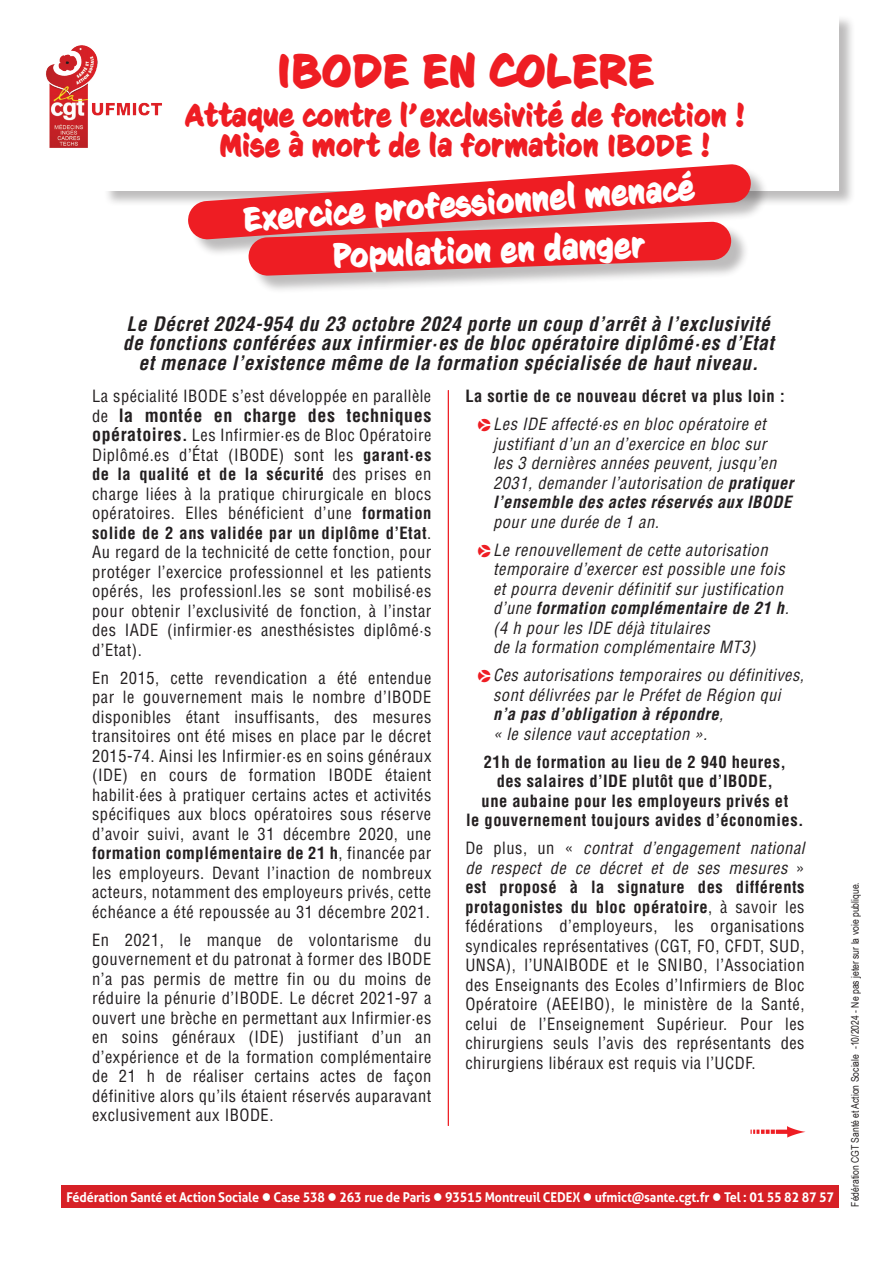
<style>
.page{position:relative;width:893px;height:1263px;background:#fff}
.page>*{position:absolute;margin:0;border:0;box-sizing:border-box;transform-origin:0 0}
.t1{font:700 46.5px "CC Sign Language";color:#ee1d23}
.t2{font:700 33px "CC Sign Language";color:#fff}
.t3{font:700 30px/30px "CC Sign Language";color:#ee1d23;text-align:center}
.txt_courant{font:italic 700 condensed 19.5px/19.5px "Helvetica LT Std";letter-spacing:.03em;color:#231f20;text-align:center}
.txt_courant-2{font:700 condensed 18px "Helvetica LT Std";letter-spacing:.03em;color:#231f20}
.txt_courant-3{font:condensed 16.5px/19.5px "Helvetica LT Std";letter-spacing:.03em;color:#231f20;text-align:justify}
.txt_courant-4{font:italic condensed 16.5px/19.5px "Helvetica LT Std";letter-spacing:.03em;color:#231f20}
.txt_courant-5{font:700 condensed 16.5px/19.5px "Helvetica LT Std";letter-spacing:.03em;color:#231f20;text-align:center}
.txt_courant-6{font:700 13.5px "Aller";letter-spacing:-.01em;color:#fff;scale:.93 1}
.t4{font:10.5px "Arial Narrow";color:#231f20}
.s1{font-weight:400;font-size:16.5px}
.s2{font-weight:700;font-size:18px}
.s3{font-weight:700}
.s4{font-family:"Pointers";font-style:normal;font-stretch:normal;color:#ee1d23}
.s5{font-style:italic}
</style>
<div class="page">
<hr style="left:448px;top:390px;width:1px;height:736px;background:#ee1d23">
<div style="left:104px;top:15px;width:751px;height:193px;background:#231f20;opacity:.3"></div>
<div style="left:104px;top:14px;width:735px;height:177px;background:#fff"></div>
<img style="left:46px;top:45px;width:116px;height:103px">
<svg style="left:750px;top:1126px;width:55px;height:11px"></svg>
<div style="left:62px;top:1185px;width:777px;height:23px;background:#d72026"></div>
<div style="left:191px;top:167px;width:578px;height:91px;background:#231f20;opacity:.3"></div>
<div style="left:251px;top:224px;width:499px;height:70px;background:#231f20;opacity:.3"></div>
<svg style="left:187px;top:164px;width:564px;height:112px"></svg>
<p class="t1" style="left:277px;top:44px;width:379px">IBODE EN COLERE</p>
<p class="t3" style="left:185px;top:100px;width:562px">Attaque contre l’exclusivité de fonction !<br>Mise à mort de la formation IBODE !</p>
<p class="t2" style="left:241px;top:200px;width:455px;rotate:-4deg">Exercice professionnel menacé</p>
<p class="t2" style="left:332px;top:237px;width:315px;rotate:-2deg">Population en danger</p>
<p class="txt_courant" style="left:123px;top:314px;width:653px">Le Décret 2024-954 du 23 octobre 2024 porte un coup d’arrêt à l’exclusivité de fonctions conférées aux infirmier·es de bloc opératoire diplômé·es d’Etat et menace l’existence même de la formation spécialisée de haut niveau.</p>
<p class="txt_courant-3" style="left:92px;top:386px;width:341px">La spécialité IBODE s’est développée en parallèle</p>
<p class="txt_courant-2" style="left:92px;top:404px;width:341px"><span class="s1">de</span> la montée en charge des techniques</p>
<p class="txt_courant-3" style="left:92px;top:425px;width:341px"><span class="s2">opératoires</span><span class="s3">.</span> Les Infirmier·es de Bloc Opératoire Diplômé.es d’État (IBODE) sont les <span class="s3">garant·es de la qualité et de la sécurité</span> des prises en charge liées à la pratique chirurgicale en blocs opératoires. Elles bénéficient d’une <span class="s3">formation solide de 2 ans validée par un diplôme d’Etat</span>.<br>Au regard de la technicité de cette fonction, pour protéger l’exercice professionnel et les patients opérés, les professionl.les se sont mobilisé·es pour obtenir l’exclusivité de fonction, à l’instar des IADE (infirmier·es anesthésistes diplômé·s d’Etat).</p>
<p class="txt_courant-3" style="left:92px;top:668px;width:341px">En 2015, cette revendication a été entendue par le gouvernement mais le nombre d’IBODE disponibles étant insuffisants, des mesures transitoires ont été mises en place par le décret 2015-74. Ainsi les Infirmier·es en soins généraux (IDE) en cours de formation IBODE étaient habilit·ées à pratiquer certains actes et activités spécifiques aux blocs opératoires sous réserve d’avoir suivi, avant le 31 décembre 2020, une <span class="s3">formation complémentaire de 21 h</span>, financée par les employeurs. Devant l’inaction de nombreux acteurs, notamment des employeurs privés, cette échéance a été repoussée au 31 décembre 2021.</p>
<p class="txt_courant-3" style="left:92px;top:930px;width:341px">En 2021, le manque de volontarisme du gouvernement et du patronat à former des IBODE n’a pas permis de mettre fin ou du moins de réduire la pénurie d’IBODE. Le décret 2021-97 a ouvert une brèche en permettant aux Infirmier·es en soins généraux (IDE) justifiant d’un an d’expérience et de la formation complémentaire de 21 h de réaliser certains actes de façon définitive alors qu’ils étaient réservés auparavant exclusivement aux IBODE.</p>
<p class="txt_courant-5" style="left:465px;top:386px;width:321px">La sortie de ce nouveau décret va plus loin :</p>
<p class="txt_courant-4" style="left:493px;top:414px;width:302px;text-indent:-15px"><span class="s4">p</span>Les IDE affecté·es en bloc opératoire et justifiant d’un an d’exercice en bloc sur<br>les 3 dernières années peuvent, jusqu’en 2031, demander l’autorisation de <span class="s3">pratiquer l’ensemble des actes réservés aux IBODE </span>pour une durée de 1 an.</p>
<p class="txt_courant-4" style="left:493px;top:540px;width:297px;text-indent:-15px"><span class="s4">p</span>Le renouvellement de cette autorisation temporaire d’exercer est possible une fois et pourra devenir définitif sur justification d’une <span class="s3">formation complémentaire de 21 h</span>. (4 h pour les IDE déjà titulaires<br>de la formation complémentaire MT3)</p>
<p class="txt_courant-4" style="left:493px;top:665px;width:312px;text-indent:-15px"><span class="s4">p</span>Ces autorisations temporaires ou définitives, sont délivrées par le Préfet de Région qui <span class="s3">n’a pas d’obligation à répondre</span>,<br>« le silence vaut acceptation ».</p>
<p class="txt_courant-5" style="left:466px;top:752px;width:339px">21h de formation au lieu de 2 940 heures,<br>des salaires d’IDE plutôt que d’IBODE,<br>une aubaine pour les employeurs privés et<br>le gouvernement toujours avides d’économies.</p>
<p class="txt_courant-3" style="left:465px;top:838px;width:341px">De plus, un « <span class="s5">contrat d’engagement national de respect de ce décret et de ses mesures</span> » <span class="s3">est proposé à la signature des différents protagonistes du bloc opératoire</span>, à savoir les fédérations d’employeurs, les organisations syndicales représentatives (CGT, FO, CFDT, SUD, UNSA), l’UNAIBODE et le SNIBO, l’Association des Enseignants des Ecoles d’Infirmiers de Bloc Opératoire (AEEIBO), le ministère de la Santé, celui de l’Enseignement Supérieur. Pour les chirurgiens seuls l’avis des représentants des chirurgiens libéraux est requis via l’UCDF.</p>
<p class="txt_courant-6" style="left:67px;top:1189px;width:827px">Fédération Santé et Action Sociale ● Case 538 ● 263 rue de Paris ● 93515 Montreuil CEDEX ● ufmict@sante.cgt.fr ● Tel : 01 55 82 87 57</p>
<p class="t4" style="left:847px;top:1206px;width:326px;rotate:-90deg">Fédération CGT Santé et Action Sociale -10/2024 - Ne pas jeter sur la voie publique.</p>
</div>
